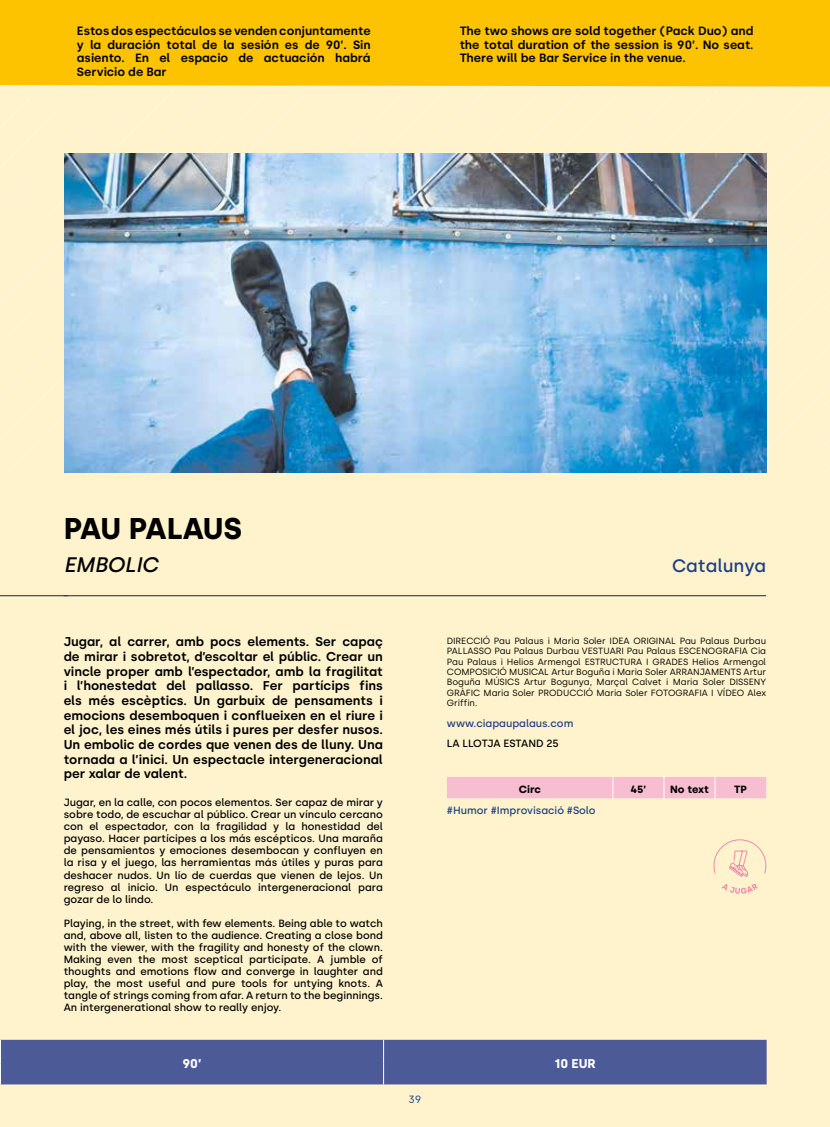
<style>
.page{position:relative;width:830px;height:1127px;background:#fff}
.page>*{position:absolute;margin:0;border:0;box-sizing:border-box;transform-origin:0 0}
.t1{font:700 30px "Silka";letter-spacing:-.035em;color:#000}
.t2{font:italic 500 21px "Silka";color:#000}
.t3{font:500 18px "Silka";color:#1e3d82}
.t4{font:600 12.75px/14.7px "Silka";color:#000;text-align:justify}
.t5{font:700 12.75px "Silka";color:#fff}
.t6{font:600 12px/13.8px "Silka";color:#000;text-align:justify}
.t7{font:500 10.5px/12.1px "Silka";color:#000;text-align:justify}
.t8{font:500 10.5px "Silka";color:#1e3d82}
.t9{font:700 10.5px "Silka";color:#000}
.t10{font:10.5px "Silka";color:#1e3d82}
.t11{font:9px/10.4px "Silka";color:#000;text-align:justify}
</style>
<div class="page">
<div style="left:0;top:0;width:829px;height:1127px;background:#fef3cd"></div>
<svg style="left:0;top:86px;width:829px;height:386px"></svg>
<div style="left:0;top:1040px;width:766px;height:44px;background:#4c5a97"></div>
<div style="left:447px;top:777px;width:318px;height:21px;background:#f7bed1"></div>
<img style="left:64px;top:153px;width:701px;height:319px">
<hr style="left:64px;top:595px;width:701px;height:1px;background:#1e3d82">
<svg style="left:713px;top:839px;width:53px;height:55px"></svg>
<hr style="left:0;top:595px;width:68px;height:1px;background:#1e3d82">
<div style="left:0;top:0;width:829px;height:86px;background:#fdc300"></div>
<p class="t6" style="left:77px;top:24px;width:295px">Estos dos espectáculos se venden conjuntamente y la duración total de la sesión es de 90’. Sin asiento. En el espacio de actuación habrá Servicio de Bar</p>
<p class="t6" style="left:459px;top:24px;width:295px">The two shows are sold together (Pack Duo) and the total duration of the session is 90’. No seat.<br>There will be Bar Service in the venue.</p>
<h1 class="t1" style="left:64px;top:510px;width:180px">PAU PALAUS</h1>
<h2 class="t2" style="left:64px;top:552px;width:96px">EMBOLIC</h2>
<p class="t4" style="left:64px;top:634px;width:320px">Jugar, al carrer, amb pocs elements. Ser capaç de mirar i sobretot, d’escoltar el públic. Crear un vincle proper amb l’espectador, amb la fragilitat i l’honestedat del pallasso. Fer partícips fins els més escèptics. Un garbuix de pensaments i emocions desemboquen i conflueixen en el riure i el joc, les eines més útils i pures per desfer nusos.<br>Un embolic de cordes que venen des de lluny. Una tornada a l’inici. Un espectacle intergeneracional per xalar de valent.</p>
<p class="t7" style="left:64px;top:796px;width:320px">Jugar, en la calle, con pocos elementos. Ser capaz de mirar y sobre todo, de escuchar al público. Crear un vínculo cercano con el espectador, con la fragilidad y la honestidad del payaso. Hacer partícipes a los más escépticos. Una maraña de pensamientos y emociones desembocan y confluyen en la risa y el juego, las herramientas más útiles y puras para deshacer nudos. Un lío de cuerdas que vienen de lejos. Un regreso al inicio. Un espectáculo intergeneracional para gozar de lo lindo.</p>
<p class="t7" style="left:64px;top:917px;width:320px">Playing, in the street, with few elements. Being able to watch and, above all, listen to the audience. Creating a close bond with the viewer, with the fragility and honesty of the clown.<br>Making even the most sceptical participate. A jumble of thoughts and emotions flow and converge in laughter and play, the most useful and pure tools for untying knots. A tangle of strings coming from afar. A return to the beginnings.<br>An intergenerational show to really enjoy.</p>
<h3 class="t3" style="left:671px;top:554px;width:96px">Catalunya</h3>
<p class="t11" style="left:446px;top:636px;width:320px">DIRECCIÓ Pau Palaus i Maria Soler IDEA ORIGINAL Pau Palaus Durbau PALLASSO Pau Palaus Durbau VESTUARI Pau Palaus ESCENOGRAFIA Cia Pau Palaus i Helios Armengol ESTRUCTURA I GRADES Helios Armengol COMPOSICIÓ MUSICAL Artur Boguña i Maria Soler ARRANJAMENTS Artur Boguña MÚSICS Artur Bogunya, Marçal Calvet i Maria Soler DISSENY GRÀFIC Maria Soler PRODUCCIÓ Maria Soler FOTOGRAFIA I VÍDEO Alex Griffin.</p>
<p class="t8" style="left:446px;top:717px;width:128px">www.ciapaupalaus.com</p>
<p class="t7" style="left:446px;top:737px;width:113px">LA LLOTJA ESTAND 25</p>
<p class="t9" style="left:518px;top:783px;width:24px">Circ</p>
<p class="t9" style="left:630px;top:783px;width:17px">45’</p>
<p class="t9" style="left:670px;top:783px;width:40px">No text</p>
<p class="t9" style="left:733px;top:783px;width:14px">TP</p>
<p class="t8" style="left:446px;top:804px;width:150px">#Humor #Improvisació #Solo</p>
<p class="t5" style="left:182px;top:1056px;width:21px">90’</p>
<p class="t5" style="left:554px;top:1056px;width:43px">10 EUR</p>
<p class="t10" style="left:408px;top:1093px;width:14px">39</p>
</div>
